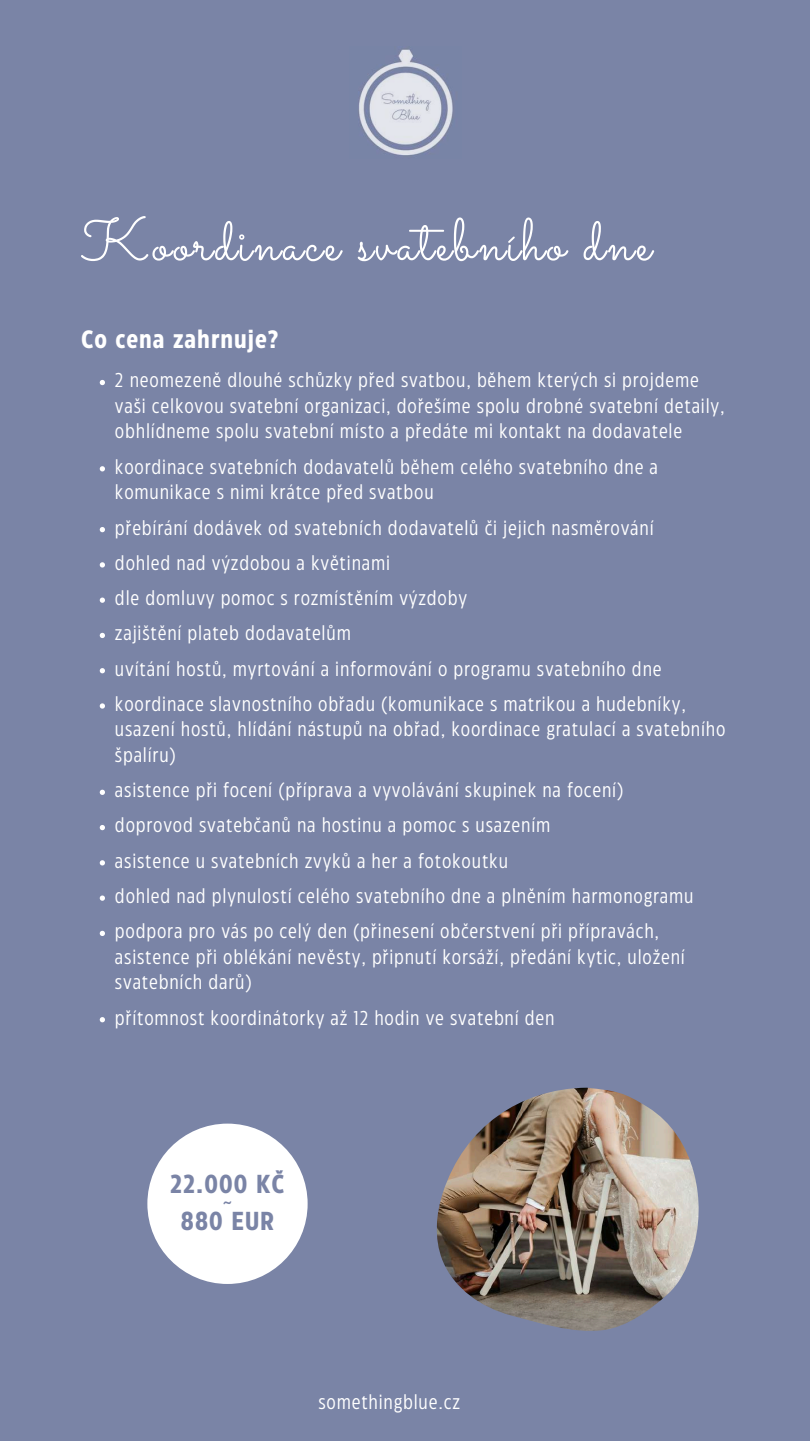
<style>
.page{position:relative;width:810px;height:1441px;background:#fff}
.page>*{position:absolute;margin:0;border:0;box-sizing:border-box;transform-origin:0 0}
.t1{font:59.4px "Sacramento";letter-spacing:.04em;color:#fff}
.t2{font:700 25.9px/36.8px "Eastman Condensed";letter-spacing:.04em;color:#7a84a6;text-align:center}
.t3{font:700 25px "Eastman Condensed";letter-spacing:.04em;color:#fff}
.t4{font:24px "Gotham";color:#7a84a6}
.t5{font:20px/35.2px "Eastman Condensed";letter-spacing:.04em;color:#fff}
</style>
<div class="page">
<div style="left:0;top:0;width:810px;height:1440px;background:#7a84a6"></div>
<div style="left:147px;top:1123px;width:161px;height:160px;background:#fff;border-radius:50%"></div>
<svg style="left:100px;top:380px;width:5px;height:5px"></svg>
<svg style="left:100px;top:466px;width:5px;height:5px"></svg>
<svg style="left:100px;top:527px;width:5px;height:5px"></svg>
<svg style="left:100px;top:562px;width:5px;height:5px"></svg>
<svg style="left:100px;top:597px;width:5px;height:5px"></svg>
<svg style="left:100px;top:632px;width:5px;height:6px"></svg>
<svg style="left:100px;top:668px;width:5px;height:5px"></svg>
<svg style="left:100px;top:703px;width:5px;height:5px"></svg>
<svg style="left:100px;top:789px;width:5px;height:5px"></svg>
<svg style="left:100px;top:825px;width:5px;height:5px"></svg>
<svg style="left:100px;top:860px;width:5px;height:5px"></svg>
<svg style="left:100px;top:895px;width:5px;height:5px"></svg>
<svg style="left:100px;top:930px;width:5px;height:5px"></svg>
<svg style="left:100px;top:1017px;width:5px;height:5px"></svg>
<img style="left:358px;top:48px;width:95px;height:108px">
<img style="left:437px;top:1087px;width:262px;height:243px">
<h1 class="t1" style="left:81px;top:204px;width:571px">Koordinace svatebního dne</h1>
<p class="t3" style="left:81px;top:330px;width:198px">Co cena zahrnuje?</p>
<p class="t5" style="left:115px;top:369px;width:611px;line-height:25.5px">2 neomezeně dlouhé schůzky před svatbou, během kterých si projdeme vaši celkovou svatební organizaci, dořešíme spolu drobné svatební detaily, obhlídneme spolu svatební místo a předáte mi kontakt na dodavatele</p>
<p class="t5" style="left:115px;top:455px;width:545px;line-height:25.5px">koordinace svatebních dodavatelů během celého svatebního dne a komunikace s nimi krátce před svatbou</p>
<p class="t5" style="left:115px;top:511px;width:573px">přebírání dodávek od svatebních dodavatelů či jejich nasměrování dohled nad výzdobou a květinami<br>dle domluvy pomoc s rozmístěním výzdoby<br>zajištění plateb dodavatelům<br>uvítání hostů, myrtování a informování o programu svatebního dne koordinace slavnostního obřadu (komunikace s matrikou a hudebníky,</p>
<p class="t5" style="left:115px;top:717px;width:612px;line-height:25.5px">usazení hostů, hlídání nástupů na obřad, koordinace gratulací a svatebního špalíru)</p>
<p class="t5" style="left:115px;top:773px;width:580px">asistence při focení (příprava a vyvolávání skupinek na focení) doprovod svatebčanů na hostinu a pomoc s usazením<br>asistence u svatebních zvyků a her a fotokoutku<br>dohled nad plynulostí celého svatebního dne a plněním harmonogramu podpora pro vás po celý den (přinesení občerstvení při přípravách,</p>
<p class="t5" style="left:115px;top:945px;width:571px;line-height:25.5px">asistence při oblékání nevěsty, připnutí korsáží, předání kytic, uložení svatebních darů)</p>
<p class="t5" style="left:115px;top:1001px;width:441px">přítomnost koordinátorky až 12 hodin ve svatební den</p>
<p class="t2" style="left:171px;top:1167px;width:115px">22.000 KČ<br>880 EUR</p>
<p class="t4" style="left:222px;top:1186px;width:13px">~</p>
<p class="t5" style="left:318px;top:1384px;width:143px">somethingblue.cz</p>
</div>
